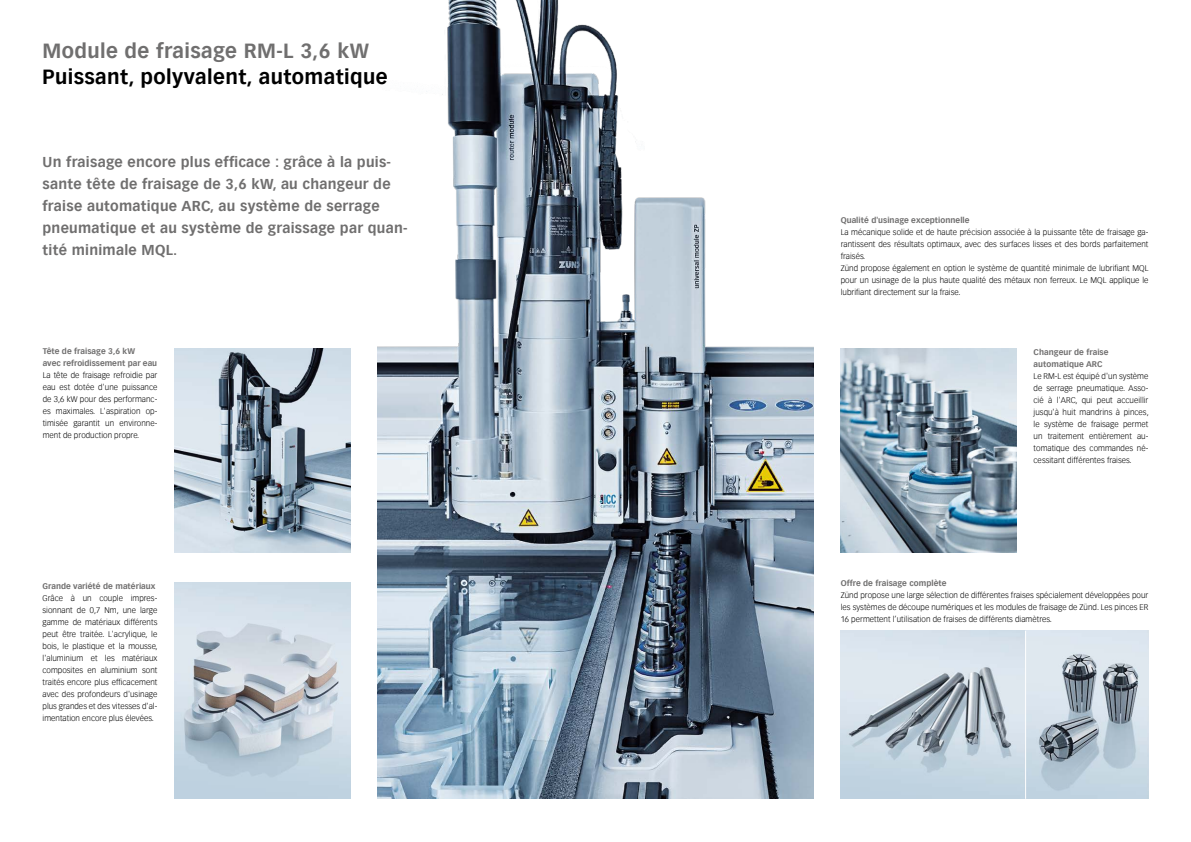
<style>
.page{position:relative;width:1191px;height:842px;background:#fff}
.page>*{position:absolute;margin:0;border:0;box-sizing:border-box;transform-origin:0 0}
.t1{font:700 20px "Vectora Com";letter-spacing:.02em;color:#000}
.t2{font:700 20px "Vectora Com";letter-spacing:.02em;color:#706f6f}
.t3{font:700 14px/22px "Vectora Com";letter-spacing:.02em;color:#706f6f}
.t4{font:300 8px/12px "Vectora Com";letter-spacing:.005em;color:#000;text-align:justify}
.t5{font:700 8px/12px "Vectora Com";letter-spacing:.005em;color:#706f6f}
</style>
<div class="page">
<img style="left:174px;top:583px;width:176px;height:216px">
<img style="left:840px;top:348px;width:176px;height:204px">
<img style="left:840px;top:631px;width:308px;height:168px">
<hr style="left:1025px;top:631px;width:1px;height:168px;background:#fff">
<img style="left:377px;top:0;width:437px;height:799px">
<img style="left:174px;top:349px;width:176px;height:204px">
<h1 class="t2" style="left:43px;top:39px;width:328px">Module de fraisage RM-L 3,6 kW</h1>
<h1 class="t1" style="left:43px;top:65px;width:347px">Puissant, polyvalent, automatique</h1>
<h2 class="t3" style="left:43px;top:151px;width:366px">Un fraisage encore plus efficace : grâce à la puis&shy;sante tête de fraisage de 3,6 kW, au changeur de fraise automatique ARC, au système de serrage pneumatique et au système de graissage par quan&shy;tité minimale MQL.</h2>
<p class="t5" style="left:43px;top:345px;width:116px">Tête de fraisage 3,6 kW<br>avec refroidissement par eau</p>
<p class="t4" style="left:43px;top:369px;width:116px">La tête de fraisage refroidie par eau est dotée d'une puissance de 3,6 kW pour des performanc&shy;es maximales. L'aspiration op&shy;timisée garantit un environne&shy;ment de production propre.</p>
<p class="t5" style="left:43px;top:580px;width:114px">Grande variété de matériaux</p>
<p class="t4" style="left:43px;top:592px;width:117px">Grâce à un couple impres&shy;sionnant de 0,7 Nm, une large gamme de matériaux différents peut être traitée. L'acrylique, le bois, le plastique et la mousse, l'aluminium et les matériaux composites en aluminium sont traités encore plus efficacement avec des profondeurs d'usinage plus grandes et des vitesses d'al&shy;imentation encore plus élevées.</p>
<p class="t5" style="left:840px;top:214px;width:130px">Qualité d'usinage exceptionnelle</p>
<p class="t4" style="left:840px;top:226px;width:309px;text-align:left">La mécanique solide et de haute précision associée à la puissante tête de fraisage ga&shy;rantissent des résultats optimaux, avec des surfaces lisses et des bords parfaitement fraisés.<br>Zünd propose également en option le système de quantité minimale de lubrifiant MQL pour un usinage de la plus haute qualité des métaux non ferreux. Le MQL applique le lubrifiant directement sur la fraise.</p>
<p class="t5" style="left:1033px;top:346px;width:76px">Changeur de fraise automatique ARC</p>
<p class="t4" style="left:1033px;top:370px;width:117px">Le RM-L est équipé d'un système de serrage pneumatique. Asso&shy;cié à l'ARC, qui peut accueillir jusqu'à huit mandrins à pinces, le système de fraisage permet un traitement entièrement au&shy;tomatique des commandes né&shy;cessitant différentes fraises.</p>
<p class="t5" style="left:840px;top:577px;width:107px">Offre de fraisage complète</p>
<p class="t4" style="left:840px;top:589px;width:309px">Zünd propose une large sélection de différentes fraises spécialement développées pour les systèmes de découpe numériques et les modules de fraisage de Zünd. Les pinces ER 16 permettent l’utilisation de fraises de différents diamètres.</p>
</div>
